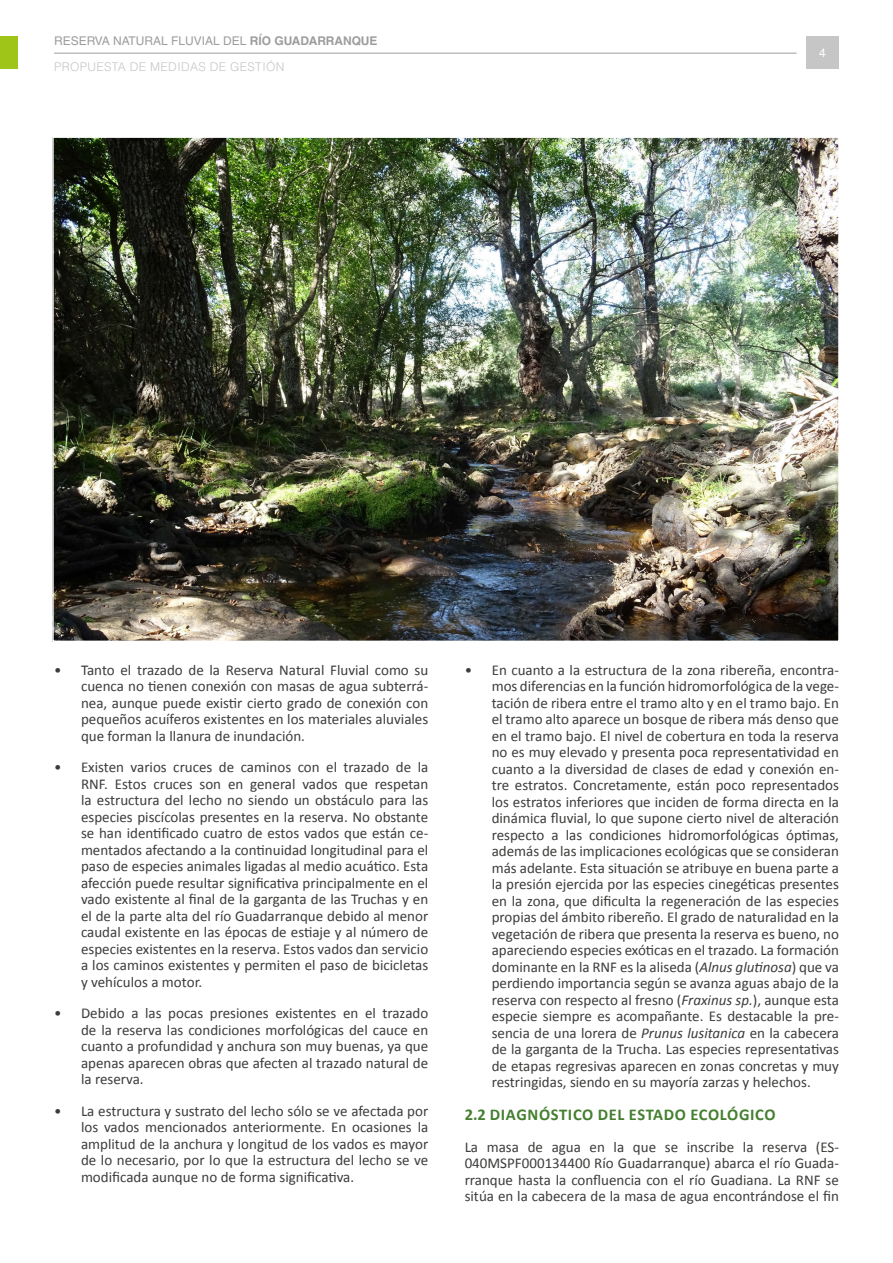
<style>
.page{position:relative;width:893px;height:1263px;background:#fff}
.page>*{position:absolute;margin:0;border:0;box-sizing:border-box;transform-origin:0 0}
._1_1_Verde_Oscuro{font:700 16.5px "Calibri";letter-spacing:.04em;color:#457f30}
.Texto{font:15px/16.5px "Calibri";color:#3c3c3b;text-align:justify}
.t1{font:300 12px/26px "Helvetica LT Std";letter-spacing:.03em;color:#c6c6c6}
.t2{font:12px "Helvetica LT Std";color:#fff}
.s1{font-weight:400;color:#9d9d9c}
.s2{font-weight:700;color:#9d9d9c}
.s3{font-style:italic}
</style>
<div class="page">
<hr style="left:54px;top:53px;width:743px;height:1px;background:#9d9d9c">
<div style="left:0;top:36px;width:18px;height:33px;background:#a0c519"></div>
<div style="left:806px;top:36px;width:33px;height:33px;background:#c6c6c6"></div>
<img style="left:55px;top:139px;width:782px;height:500px">
<p class="t1" style="left:54px;top:27px;width:325px"><span class="s1">RESERVA NATURAL FLUVIAL DEL</span> <span class="s2">RÍO GUADARRANQUE<br></span>PROPUESTA DE MEDIDAS DE GESTIÓN</p>
<p class="t2" style="left:819px;top:46px;width:8px">4</p>
<p class="Texto" style="left:81px;top:661px;width:349px;text-indent:-27px">• Tanto el trazado de la Reserva Natural Fluvial como su cuenca no tienen conexión con masas de agua subterrá&shy;nea, aunque puede existir cierto grado de conexión con pequeños acuíferos existentes en los materiales aluviales que forman la llanura de inundación.</p>
<p class="Texto" style="left:81px;top:758px;width:349px;text-indent:-27px">• Existen varios cruces de caminos con el trazado de la RNF. Estos cruces son en general vados que respetan la estructura del lecho no siendo un obstáculo para las especies piscícolas presentes en la reserva. No obstante se han identificado cuatro de estos vados que están ce&shy;mentados afectando a la continuidad longitudinal para el paso de especies animales ligadas al medio acuático. Esta afección puede resultar significativa principalmente en el vado existente al final de la garganta de las Truchas y en el de la parte alta del río Guadarranque debido al menor caudal existente en las épocas de estiaje y al número de especies existentes en la reserva. Estos vados dan servicio a los caminos existentes y permiten el paso de bicicletas y vehículos a motor.</p>
<p class="Texto" style="left:81px;top:1004px;width:349px;text-indent:-27px">• Debido a las pocas presiones existentes en el trazado de la reserva las condiciones morfológicas del cauce en cuanto a profundidad y anchura son muy buenas, ya que apenas aparecen obras que afecten al trazado natural de la reserva.</p>
<p class="Texto" style="left:81px;top:1102px;width:349px;text-indent:-27px">• La estructura y sustrato del lecho sólo se ve afectada por los vados mencionados anteriormente. En ocasiones la amplitud de la anchura y longitud de los vados es mayor de lo necesario, por lo que la estructura del lecho se ve modificada aunque no de forma significativa.</p>
<p class="Texto" style="left:492px;top:661px;width:349px;text-indent:-27px">• En cuanto a la estructura de la zona ribereña, encontra&shy;mos diferencias en la función hidromorfológica de la vege&shy;tación de ribera entre el tramo alto y en el tramo bajo. En el tramo alto aparece un bosque de ribera más denso que en el tramo bajo. El nivel de cobertura en toda la reserva no es muy elevado y presenta poca representatividad en cuanto a la diversidad de clases de edad y conexión en&shy;tre estratos. Concretamente, están poco representados los estratos inferiores que inciden de forma directa en la dinámica fluvial, lo que supone cierto nivel de alteración respecto a las condiciones hidromorfológicas óptimas, además de las implicaciones ecológicas que se consideran más adelante. Esta situación se atribuye en buena parte a la presión ejercida por las especies cinegéticas presentes en la zona, que dificulta la regeneración de las especies propias del ámbito ribereño. El grado de naturalidad en la vegetación de ribera que presenta la reserva es bueno, no apareciendo especies exóticas en el trazado. La formación dominante en la RNF es la aliseda (<span class="s3">Alnus glutinosa</span>) que va perdiendo importancia según se avanza aguas abajo de la reserva con respecto al fresno (<span class="s3">Fraxinus sp.</span>), aunque esta especie siempre es acompañante. Es destacable la pre&shy;sencia de una lorera de <span class="s3">Prunus lusitanica</span> en la cabecera de la garganta de la Trucha. Las especies representativas de etapas regresivas aparecen en zonas concretas y muy restringidas, siendo en su mayoría zarzas y helechos.</p>
<p class="_1_1_Verde_Oscuro" style="left:465px;top:1103px;width:313px">2.2 DIAGNÓSTICO DEL ESTADO ECOLÓGICO</p>
<p class="Texto" style="left:465px;top:1138px;width:376px">La masa de agua en la que se inscribe la reserva (ES-040MSPF000134400 Río Guadarranque) abarca el río Guada&shy;rranque hasta la confluencia con el río Guadiana. La RNF se sitúa en la cabecera de la masa de agua encontrándose el fin</p>
</div>
